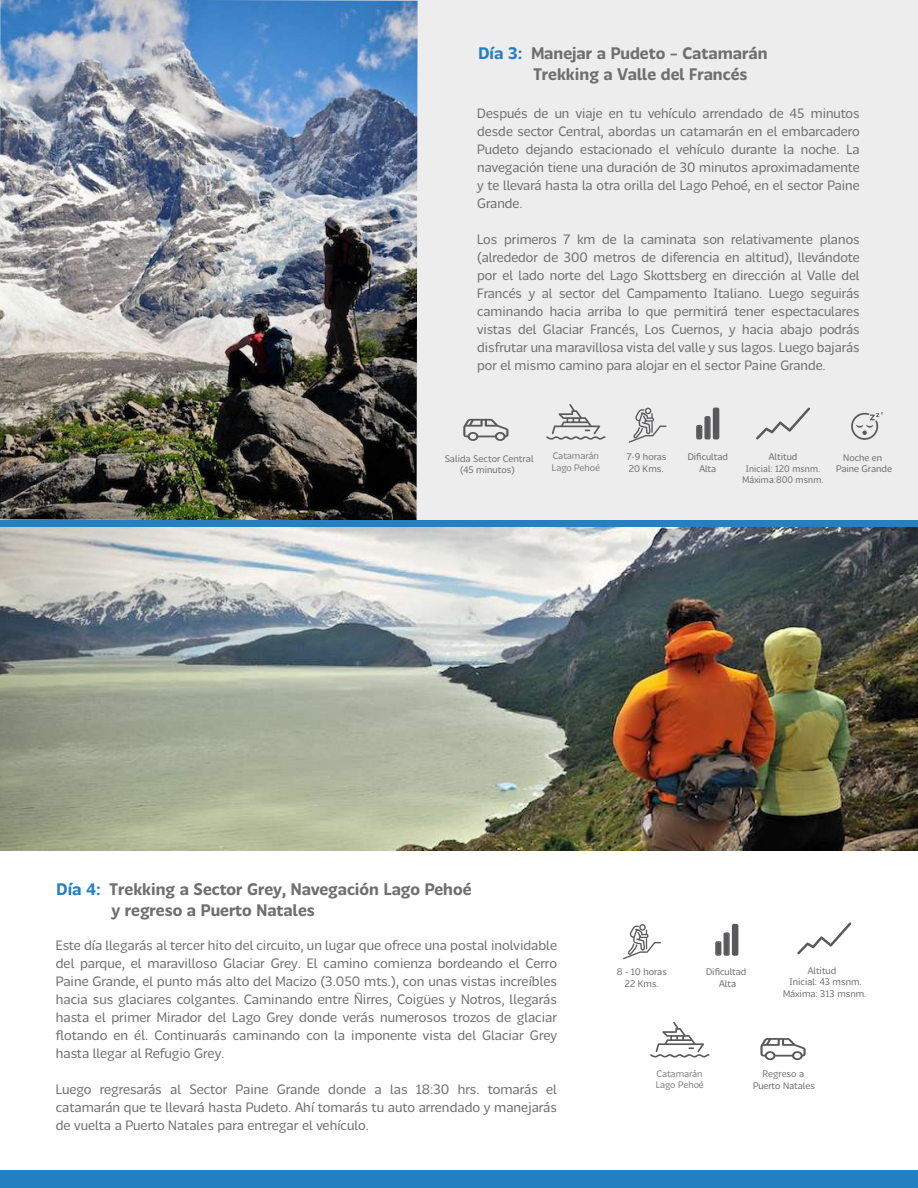
<style>
.page{position:relative;width:918px;height:1188px;background:#fff}
.page>*{position:absolute;margin:0;border:0;box-sizing:border-box;transform-origin:0 0}
.t1{font:700 16.5px/21px "Chilena";color:#6e706f}
.t2{font:13.5px/18px "Chilena";color:#6e706f;text-align:justify}
.t3{font:9.45px/11.4px "Chilena";letter-spacing:-.005em;color:#6e706f;text-align:center}
.t4{font:9.45px/11.2px "Chilena";color:#808080}
.s1{color:#2580c1}
</style>
<div class="page">
<div style="left:0;top:0;width:918px;height:538px;background:#ededed"></div>
<img style="left:0;top:0;width:418px;height:521px">
<svg style="left:623px;top:924px;width:38px;height:35px"></svg>
<svg style="left:797px;top:922px;width:54px;height:32px"></svg>
<img style="left:0;top:527px;width:918px;height:323px">
<svg style="left:629px;top:408px;width:37px;height:35px"></svg>
<svg style="left:696px;top:408px;width:23px;height:31px"></svg>
<hr style="left:697px;top:426px;width:4px;height:13px;background:#59595c;border-radius:2px">
<div style="left:705px;top:417px;width:5px;height:22px;background:#59595c;border-radius:2px"></div>
<hr style="left:714px;top:408px;width:4px;height:31px;background:#59595c;border-radius:2px">
<svg style="left:756px;top:407px;width:54px;height:32px"></svg>
<svg style="left:851px;top:412px;width:32px;height:28px"></svg>
<svg style="left:650px;top:1022px;width:59px;height:35px"></svg>
<div style="left:0;top:521px;width:918px;height:6px;background:#2580c1"></div>
<svg style="left:715px;top:932px;width:15px;height:24px"></svg>
<div style="left:732px;top:924px;width:6px;height:32px;background:#59595c;border-radius:2px"></div>
<div style="left:716px;top:942px;width:5px;height:13px;background:#59595c;border-radius:2px"></div>
<div style="left:724px;top:933px;width:5px;height:22px;background:#59595c;border-radius:2px"></div>
<div style="left:0;top:1170px;width:918px;height:18px;background:#2580c1"></div>
<svg style="left:546px;top:404px;width:60px;height:36px"></svg>
<svg style="left:463px;top:419px;width:45px;height:22px"></svg>
<svg style="left:760px;top:1038px;width:46px;height:23px"></svg>
<p class="t1" style="left:533px;top:42px;width:236px;text-indent:-55px"><span class="s1">Día 3:</span> Manejar a Pudeto – Catamarán<br>Trekking a Valle del Francés</p>
<p class="t2" style="left:477px;top:103px;width:384px">Después de un viaje en tu vehículo arrendado de 45 minutos desde sector Central, abordas un catamarán en el embarcadero Pudeto dejando estacionado el vehículo durante la noche. La navegación tiene una duración de 30 minutos aproximadamente y te llevará hasta la otra orilla del Lago Pehoé, en el sector Paine Grande.</p>
<p class="t2" style="left:477px;top:229px;width:384px">Los primeros 7 km de la caminata son relativamente planos (alrededor de 300 metros de diferencia en altitud), llevándote por el lado norte del Lago Skottsberg en dirección al Valle del Francés y al sector del Campamento Italiano. Luego seguirás caminando hacia arriba lo que permitirá tener espectaculares vistas del Glaciar Francés, Los Cuernos, y hacia abajo podrás disfrutar una maravillosa vista del valle y sus lagos. Luego bajarás por el mismo camino para alojar en el sector Paine Grande.</p>
<p class="t3" style="left:445px;top:453px;width:90px">Salida Sector Central (45 minutos)</p>
<p class="t4" style="left:552px;top:450px;width:49px">Catamarán<br>Lago Pehoé</p>
<p class="t3" style="left:743px;top:451px;width:82px">Altitud<br>Inicial: 120 msnm.<br>Máxima:800 msnm.</p>
<p class="t3" style="left:688px;top:450px;width:42px">Dificultad</p>
<p class="t3" style="left:836px;top:451px;width:57px">Noche en<br>Paine Grande</p>
<p class="t3" style="left:627px;top:451px;width:41px;text-align:left">7-9 horas<br>20 Kms.</p>
<p class="t3" style="left:699px;top:462px;width:18px">Alta</p>
<p class="t1" style="left:112px;top:877px;width:361px;text-indent:-55px"><span class="s1">Día 4:</span> Trekking a Sector Grey, Navegación Lago Pehoé y regreso a Puerto Natales</p>
<p class="t2" style="left:56px;top:935px;width:503px">Este día llegarás al tercer hito del circuito, un lugar que ofrece una postal inolvidable del parque, el maravilloso Glaciar Grey. El camino comienza bordeando el Cerro Paine Grande, el punto más alto del Macizo (3.050 mts.), con unas vistas increíbles hacia sus glaciares colgantes. Caminando entre Ñirres, Coigües y Notros, llegarás hasta el primer Mirador del Lago Grey donde verás numerosos trozos de glaciar flotando en él. Continuarás caminando con la imponente vista del Glaciar Grey hasta llegar al Refugio Grey.</p>
<p class="t2" style="left:56px;top:1079px;width:503px">Luego regresarás al Sector Paine Grande donde a las 18:30 hrs. tomarás el catamarán que te llevará hasta Pudeto. Ahí tomarás tu auto arrendado y manejarás de vuelta a Puerto Natales para entregar el vehículo.</p>
<p class="t3" style="left:617px;top:966px;width:52px">8 - 10 horas<br>22 Kms.</p>
<p class="t3" style="left:783px;top:964px;width:85px">Altitud<br>Inicial: 43 msnm.<br>Máxima: 313 msnm.</p>
<p class="t3" style="left:706px;top:966px;width:42px">Dificultad</p>
<p class="t3" style="left:719px;top:977px;width:18px">Alta</p>
<p class="t4" style="left:656px;top:1068px;width:49px">Catamarán<br>Lago Pehoé</p>
<p class="t3" style="left:753px;top:1068px;width:63px">Regreso a<br>Puerto Natales</p>
</div>
